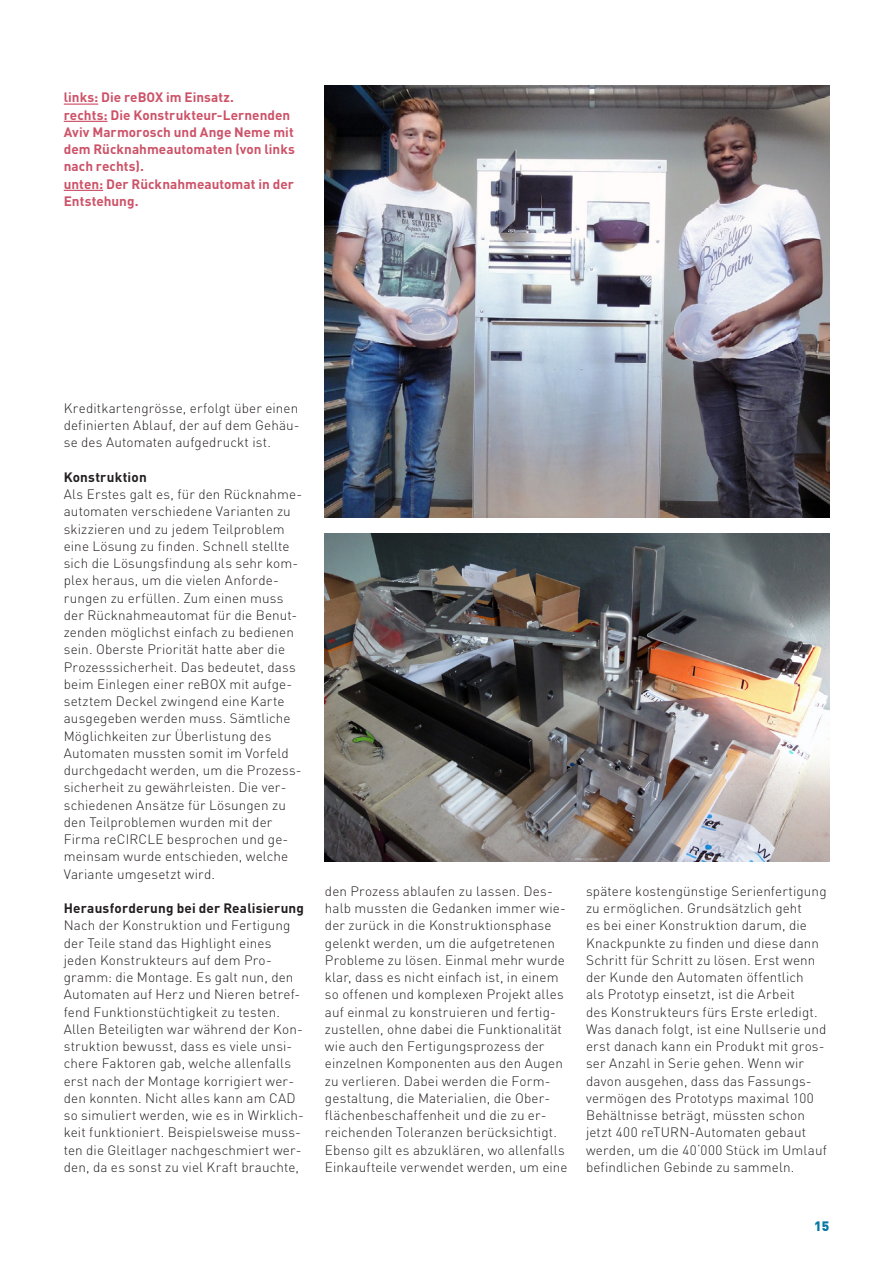
<style>
.page{position:relative;width:893px;height:1263px;background:#fff}
.page>*{position:absolute;margin:0;border:0;box-sizing:border-box;transform-origin:0 0}
._03_GT_ohne_Einzug{font:300 13.5px/17.2px "DINOT";letter-spacing:.01em;color:#231f20}
._02_Quote{font:700 13.5px/17.2px "DINOT";color:#cd5268}
._03_GT_ohne_Einzug-2{font:700 13.5px "DINOT";letter-spacing:.01em;color:#231f20}
.t1{font:900 13.5px "DINOT";color:#0678a3}
</style>
<div class="page">
<img style="left:325px;top:85px;width:504px;height:433px">
<img style="left:325px;top:534px;width:504px;height:327px">
<hr style="left:64px;top:104px;width:34px;height:1px;background:#cd5268">
<hr style="left:64px;top:121px;width:43px;height:1px;background:#cd5268">
<hr style="left:64px;top:190px;width:39px;height:1px;background:#cd5268">
<p class="_02_Quote" style="left:64px;top:88px;width:233px">links: Die reBOX im Einsatz.<br>rechts: Die Konstrukteur-Lernenden<br>Aviv Marmorosch und Ange Neme mit dem Rücknahmeautomaten (von links nach rechts).<br>unten: Der Rücknahmeautomat in der<br>Entstehung.</p>
<p class="_03_GT_ohne_Einzug" style="left:64px;top:399px;width:237px;text-align:justify">Kreditkartengrösse, erfolgt über einen definierten Ablauf, der auf dem Gehäu&shy;se des Automaten aufgedruckt ist.</p>
<p class="_03_GT_ohne_Einzug-2" style="left:64px;top:468px;width:84px">Konstruktion</p>
<p class="_03_GT_ohne_Einzug" style="left:64px;top:485px;width:240px">Als Erstes galt es, für den Rücknahme&shy;automaten verschiedene Varianten zu skizzieren und zu jedem Teilproblem eine Lösung zu finden. Schnell stellte sich die Lösungsfindung als sehr kom&shy;plex heraus, um die vielen Anforde&shy;rungen zu erfüllen. Zum einen muss der Rücknahmeautomat für die Benut&shy;zenden möglichst einfach zu bedienen sein. Oberste Priorität hatte aber die Prozesssicherheit. Das bedeutet, dass beim Einlegen einer reBOX mit aufge&shy;setztem Deckel zwingend eine Karte ausgegeben werden muss. Sämtliche Möglichkeiten zur Überlistung des Automaten mussten somit im Vorfeld durchgedacht werden, um die Prozess&shy;sicherheit zu gewährleisten. Die ver&shy;schiedenen Ansätze für Lösungen zu den Teilproblemen wurden mit der Firma reCIRCLE besprochen und ge&shy;meinsam wurde entschieden, welche Variante umgesetzt wird.</p>
<p class="_03_GT_ohne_Einzug-2" style="left:64px;top:899px;width:242px">Herausforderung bei der Realisierung</p>
<p class="_03_GT_ohne_Einzug" style="left:64px;top:917px;width:242px">Nach der Konstruktion und Fertigung der Teile stand das Highlight eines jeden Konstrukteurs auf dem Pro&shy;gramm: die Montage. Es galt nun, den Automaten auf Herz und Nieren betref&shy;fend Funktionstüchtigkeit zu testen.<br>Allen Beteiligten war während der Kon&shy;struktion bewusst, dass es viele unsi&shy;chere Faktoren gab, welche allenfalls erst nach der Montage korrigiert wer&shy;den konnten. Nicht alles kann am CAD so simuliert werden, wie es in Wirklich&shy;keit funktioniert. Beispielsweise muss&shy;ten die Gleitlager nachgeschmiert wer&shy;den, da es sonst zu viel Kraft brauchte,</p>
<p class="_03_GT_ohne_Einzug" style="left:325px;top:882px;width:244px">den Prozess ablaufen zu lassen. Des&shy;halb mussten die Gedanken immer wie&shy;der zurück in die Konstruktionsphase gelenkt werden, um die aufgetretenen Probleme zu lösen. Einmal mehr wurde klar, dass es nicht einfach ist, in einem so offenen und komplexen Projekt alles auf einmal zu konstruieren und fertig&shy;zustellen, ohne dabei die Funktionalität wie auch den Fertigungsprozess der einzelnen Komponenten aus den Augen zu verlieren. Dabei werden die Form&shy;gestaltung, die Materialien, die Ober&shy;flächenbeschaffenheit und die zu er&shy;reichenden Toleranzen berücksichtigt.<br>Ebenso gilt es abzuklären, wo allenfalls Einkaufteile verwendet werden, um eine</p>
<p class="_03_GT_ohne_Einzug" style="left:586px;top:882px;width:242px">spätere kostengünstige Serienfertigung zu ermöglichen. Grundsätzlich geht<br>es bei einer Konstruktion darum, die Knackpunkte zu finden und diese dann Schritt für Schritt zu lösen. Erst wenn der Kunde den Automaten öffentlich<br>als Prototyp einsetzt, ist die Arbeit<br>des Konstrukteurs fürs Erste erledigt.<br>Was danach folgt, ist eine Nullserie und erst danach kann ein Produkt mit gros&shy;ser Anzahl in Serie gehen. Wenn wir davon ausgehen, dass das Fassungs&shy;vermögen des Prototyps maximal 100<br>Behältnisse beträgt, müssten schon jetzt 400 reTURN-Automaten gebaut werden, um die 40‘000 Stück im Umlauf befindlichen Gebinde zu sammeln.</p>
<p class="t1" style="left:814px;top:1217px;width:17px">15</p>
</div>
